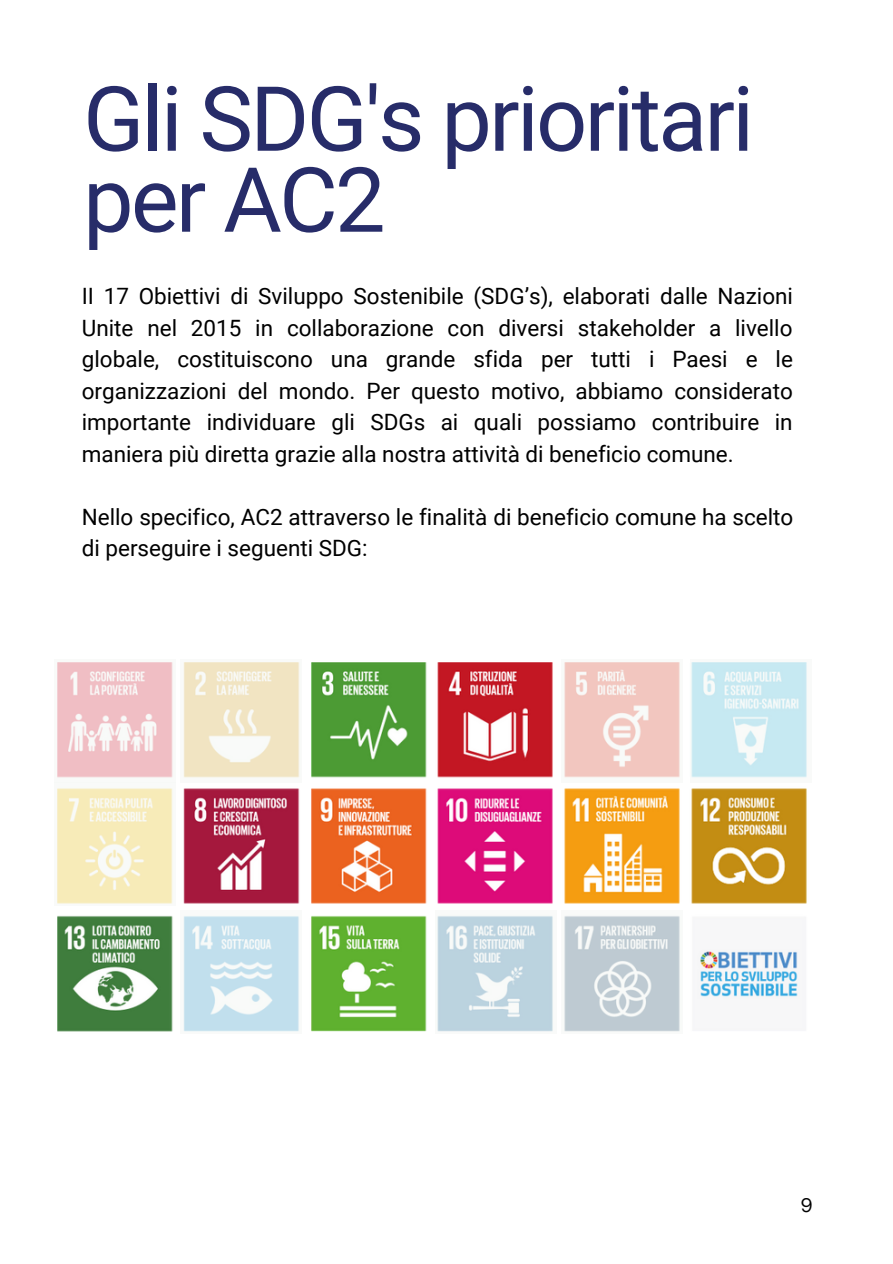
<style>
.page{position:relative;width:893px;height:1264px;background:#fff}
.page>*{position:absolute;margin:0;border:0;box-sizing:border-box;transform-origin:0 0}
.t1{font:89.85px/81px "Roboto";letter-spacing:-.03em;color:#272c69}
.t2{font:22.5px/31.5px "Roboto";color:#000;text-align:justify}
.t3{font:19.5px "DM Sans";color:#000}
</style>
<div class="page">
<img style="left:57px;top:662px;width:750px;height:370px">
<svg style="left:57px;top:662px;width:118px;height:120px;fill:#f0bec4"></svg>
<svg style="left:180px;top:662px;width:121px;height:120px;fill:#f1e4c2"></svg>
<svg style="left:561px;top:662px;width:122px;height:120px;fill:#f2c6bf"></svg>
<svg style="left:690px;top:662px;width:117px;height:120px;fill:#c6e9f2"></svg>
<svg style="left:57px;top:782px;width:118px;height:123px;fill:#f7ebb8"></svg>
<svg style="left:180px;top:910px;width:121px;height:122px;fill:#c1dfed"></svg>
<svg style="left:435px;top:910px;width:122px;height:122px;fill:#bbd3df"></svg>
<svg style="left:561px;top:910px;width:122px;height:122px;fill:#becad2"></svg>
<p class="t1" style="left:83px;top:79px;width:672px">Gli SDG's prioritari per AC2</p>
<p class="t2" style="left:82px;top:281px;width:712px">II 17 Obiettivi di Sviluppo Sostenibile (SDG’s), elaborati dalle Nazioni Unite nel 2015 in collaborazione con diversi stakeholder a livello globale, costituiscono una grande sfida per tutti i Paesi e le organizzazioni del mondo. Per questo motivo, abbiamo considerato importante individuare gli SDGs ai quali possiamo contribuire in maniera più diretta grazie alla nostra attività di beneficio comune.</p>
<p class="t2" style="left:82px;top:501px;width:713px">Nello specifico, AC2 attraverso le finalità di beneficio comune ha scelto di perseguire i seguenti SDG:</p>
<p class="t3" style="left:800px;top:1192px;width:14px">9</p>
</div>
